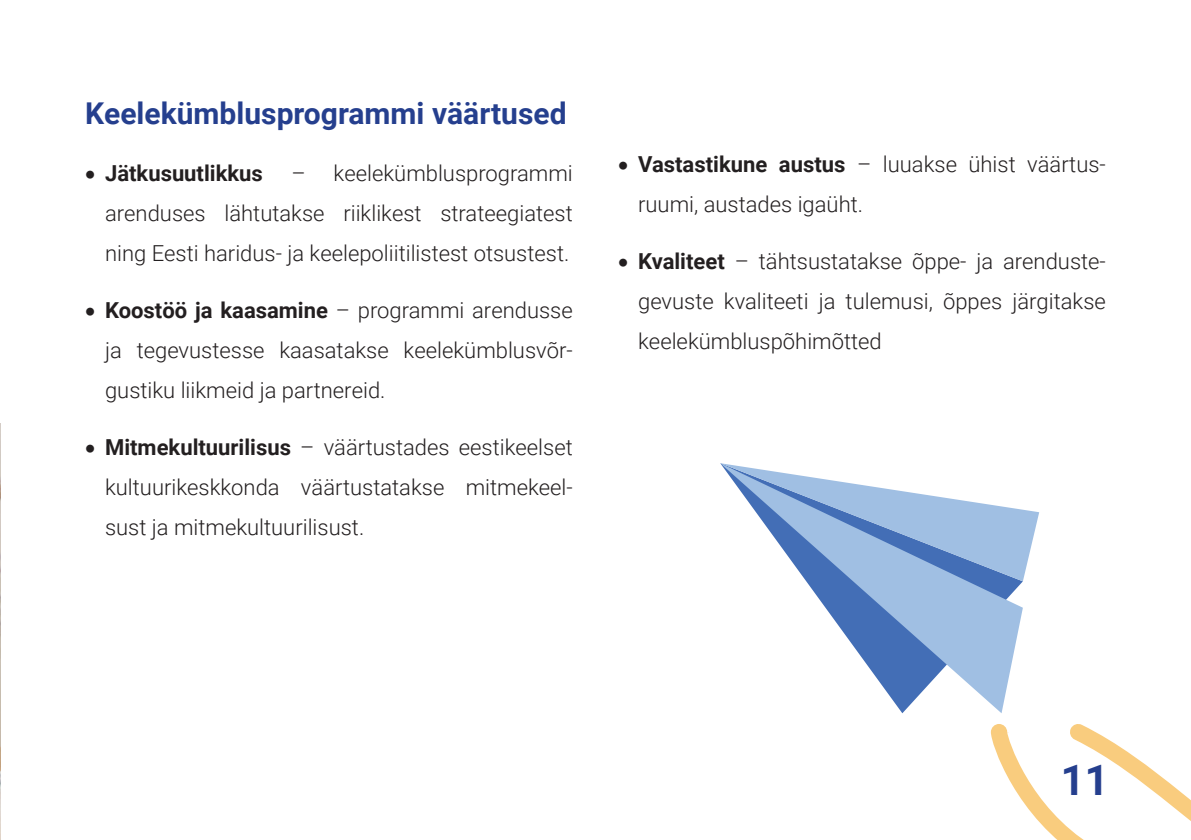
<style>
.page{position:relative;width:1191px;height:840px;background:#fff}
.page>*{position:absolute;margin:0;border:0;box-sizing:border-box;transform-origin:0 0}
.t1{font:700 42px "Roboto";color:#253f8e}
.t2{font:700 30px "Roboto";color:#253f8e}
.t3{font:300 22px/40px "Roboto";color:#231f20;text-align:justify}
.t4{font:700 22px "Roboto";color:#231f20}
.s1{font-weight:700}
</style>
<div class="page">
<img style="left:0;top:423px;width:1px;height:416px">
<hr style="left:0;top:0;width:1px;height:416px;background:#78cfde">
<svg style="left:1023px;top:509px;width:16px;height:71px"></svg>
<svg style="left:720px;top:463px;width:303px;height:249px"></svg>
<svg style="left:991px;top:724px;width:200px;height:115px"></svg>
<h2 class="t2" style="left:85px;top:92px;width:483px">Keelekümblusprogrammi väärtused</h2>
<p class="t4" style="left:85px;top:157px;width:179px">• Jätkusuutlikkus</p>
<p class="t3" style="left:105px;top:152px;width:469px;text-indent:186px">– keelekümblusprogrammi arenduses lähtutakse riiklikest strateegiatest ning Eesti haridus- ja keelepoliitilistest otsustest.</p>
<p class="t3" style="left:105px;top:289px;width:469px;text-indent:-20px">• <span class="s1">Koostöö ja kaasamine</span> – programmi arendusse ja tegevustesse kaasatakse keelekümblusvõr&shy;gustiku liikmeid ja partnereid.</p>
<p class="t3" style="left:105px;top:426px;width:469px;text-indent:-20px">• <span class="s1">Mitmekultuurilisus</span> – väärtustades eestikeelset kultuurikeskkonda väärtustatakse mitmekeel&shy;sust ja mitmekultuurilisust.</p>
<p class="t3" style="left:638px;top:143px;width:469px;text-indent:-20px">• <span class="s1">Vastastikune austus</span> – luuakse ühist väärtus&shy;ruumi, austades igaüht.</p>
<p class="t3" style="left:638px;top:240px;width:469px;text-indent:-20px">• <span class="s1">Kvaliteet</span> – tähtsustatakse õppe- ja arenduste&shy;gevuste kvaliteeti ja tulemusi, õppes järgitakse keelekümbluspõhimõtted</p>
<h1 class="t1" style="left:1060px;top:750px;width:50px">11</h1>
</div>
